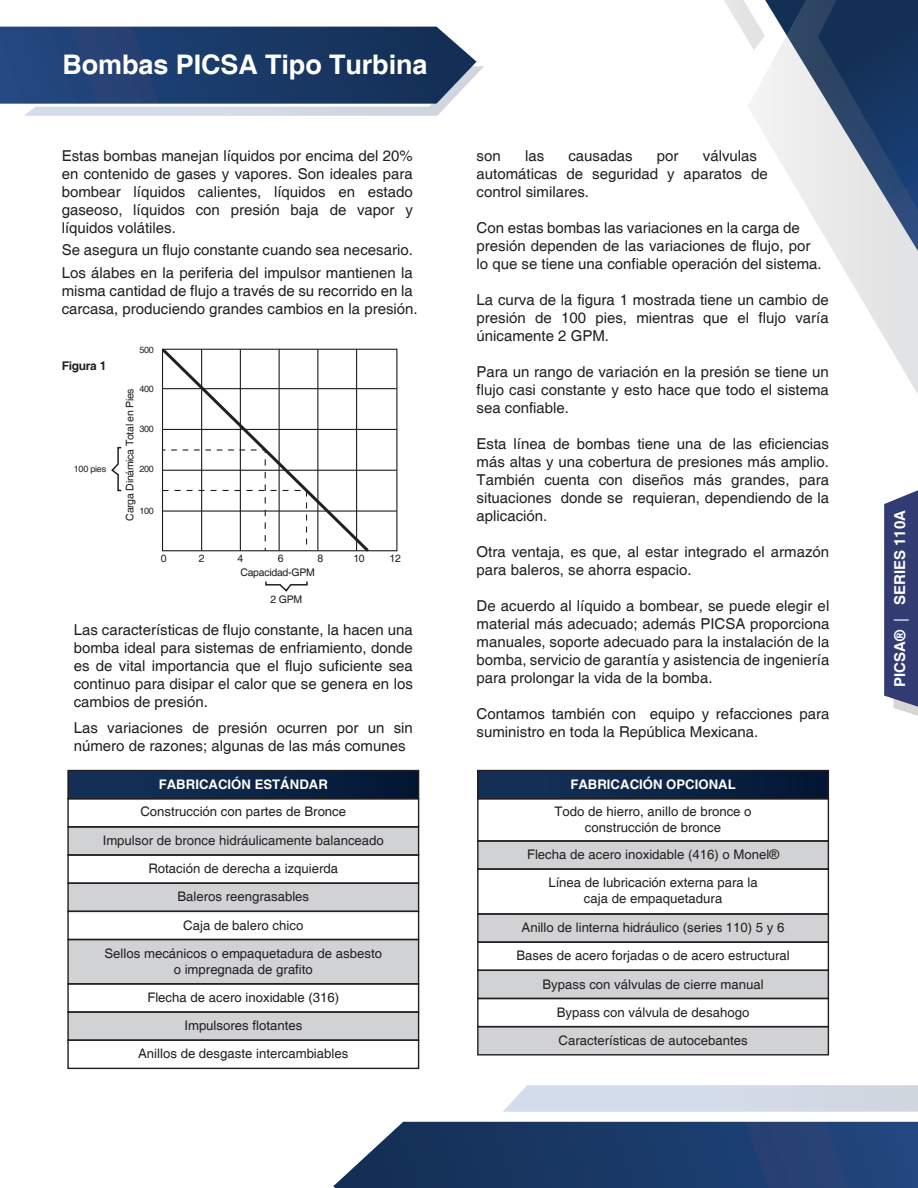
<style>
.page{position:relative;width:918px;height:1188px;background:#fff}
.page>*{position:absolute;margin:0;border:0;box-sizing:border-box;transform-origin:0 0}
.t1{font:700 27px "Helvetica";letter-spacing:-.005em;color:#fff}
.t2{font:15px/18px "Helvetica";color:#231f20}
.t3{font:700 15px "Helvetica";color:#fff}
.t4{font:13.2px/28.2px "Helvetica";color:#231f20;text-align:center}
.t5{font:700 13.2px "Helvetica";color:#fff}
.t6{font:700 12px "Helvetica";letter-spacing:-.025em;color:#231f20}
.t7{font:10.5px "Helvetica";letter-spacing:-.025em;color:#231f20}
.t8{font:9px "Helvetica";letter-spacing:-.025em;color:#231f20}
.s1{font-weight:400}
</style>
<div class="page">
<svg style="left:333px;top:1122px;width:585px;height:66px;background:#2a4773"></svg>
<svg style="left:503px;top:995px;width:415px;height:117px"></svg>
<svg style="left:161px;top:348px;width:210px;height:204px"></svg>
<hr style="left:201px;top:349px;width:1px;height:202px;background:#231f20">
<hr style="left:240px;top:349px;width:1px;height:202px;background:#231f20">
<hr style="left:279px;top:349px;width:1px;height:202px;background:#231f20">
<hr style="left:317px;top:349px;width:1px;height:202px;background:#231f20">
<hr style="left:356px;top:349px;width:1px;height:202px;background:#231f20">
<hr style="left:163px;top:388px;width:234px;height:1px;background:#231f20">
<hr style="left:163px;top:429px;width:234px;height:1px;background:#231f20">
<hr style="left:163px;top:470px;width:234px;height:1px;background:#231f20">
<hr style="left:163px;top:510px;width:234px;height:2px;background:#231f20">
<svg style="left:161px;top:449px;width:147px;height:103px"></svg>
<svg style="left:111px;top:446px;width:11px;height:46px"></svg>
<svg style="left:265px;top:581px;width:43px;height:11px"></svg>
<svg style="left:0;top:27px;width:484px;height:89px;background:#415b83"></svg>
<svg style="left:833px;top:251px;width:85px;height:143px"></svg>
<svg style="left:724px;top:0;width:194px;height:251px"></svg>
<div style="left:68px;top:827px;width:351px;height:28px;background:#d1d2d4"></div>
<div style="left:68px;top:883px;width:351px;height:28px;background:#d1d2d4"></div>
<div style="left:68px;top:1012px;width:351px;height:28px;background:#d1d2d4"></div>
<div style="left:68px;top:940px;width:351px;height:44px;background:#d1d2d4"></div>
<div style="left:68px;top:771px;width:351px;height:28px;background:linear-gradient(to right,#16335a,#031634)"></div>
<div style="left:67px;top:770px;width:352px;height:29px;border:1px solid #231f20"></div>
<div style="left:67px;top:798px;width:352px;height:30px;border:1px solid #231f20"></div>
<div style="left:67px;top:826px;width:352px;height:30px;border:1px solid #231f20"></div>
<div style="left:67px;top:854px;width:352px;height:30px;border:1px solid #231f20"></div>
<div style="left:67px;top:882px;width:352px;height:30px;border:1px solid #231f20"></div>
<div style="left:67px;top:911px;width:352px;height:29px;border:1px solid #231f20"></div>
<div style="left:67px;top:1011px;width:352px;height:30px;border:1px solid #231f20"></div>
<div style="left:67px;top:1039px;width:352px;height:30px;border:1px solid #231f20"></div>
<div style="left:67px;top:939px;width:352px;height:46px;border:1px solid #231f20"></div>
<div style="left:478px;top:841px;width:350px;height:28px;background:#d1d2d4"></div>
<div style="left:478px;top:914px;width:350px;height:28px;background:#d1d2d4"></div>
<div style="left:478px;top:970px;width:350px;height:28px;background:#d1d2d4"></div>
<div style="left:478px;top:1027px;width:350px;height:28px;background:#d1d2d4"></div>
<div style="left:478px;top:771px;width:350px;height:28px;background:linear-gradient(to right,#16335a,#031734)"></div>
<div style="left:477px;top:770px;width:352px;height:29px;border:1px solid #231f20"></div>
<div style="left:477px;top:798px;width:352px;height:44px;border:1px solid #231f20"></div>
<div style="left:477px;top:840px;width:352px;height:30px;border:1px solid #231f20"></div>
<div style="left:477px;top:868px;width:352px;height:47px;border:1px solid #231f20"></div>
<div style="left:477px;top:913px;width:352px;height:30px;border:1px solid #231f20"></div>
<div style="left:477px;top:941px;width:352px;height:30px;border:1px solid #231f20"></div>
<div style="left:477px;top:970px;width:352px;height:29px;border:1px solid #231f20"></div>
<div style="left:477px;top:998px;width:352px;height:29px;border:1px solid #231f20"></div>
<div style="left:477px;top:1026px;width:352px;height:30px;border:1px solid #231f20"></div>
<svg style="left:884px;top:490px;width:34px;height:226px;background:#454e7f"></svg>
<h1 class="t1" style="left:63px;top:48px;width:366px">Bombas PICSA Tipo Turbina</h1>
<p class="t2" style="left:62px;top:147px;width:353px;text-align:justify">Estas bombas manejan líquidos por encima del 20% en contenido de gases y vapores. Son ideales para bombear líquidos calientes, líquidos en estado gaseoso, líquidos con presión baja de vapor y líquidos volátiles.</p>
<p class="t2" style="left:62px;top:239px;width:353px;line-height:22.5px">Se asegura un flujo constante cuando sea necesario.<br>Los álabes en la periferia del impulsor mantienen la</p>
<p class="t2" style="left:62px;top:282px;width:357px">misma cantidad de flujo a través de su recorrido en la carcasa, produciendo grandes cambios en la presión.</p>
<p class="t8" style="left:139px;top:344px;width:16px">500</p>
<p class="t8" style="left:139px;top:384px;width:16px">400</p>
<p class="t6" style="left:62px;top:359px;width:46px">Figura 1</p>
<p class="t7" style="left:124px;top:521px;width:134px;rotate:-90deg">Carga Dinámica Total en Pies</p>
<p class="t8" style="left:139px;top:424px;width:16px">300</p>
<p class="t8" style="left:74px;top:463px;width:34px">100 pies</p>
<p class="t8" style="left:139px;top:464px;width:16px">200</p>
<p class="t8" style="left:139px;top:505px;width:16px">100</p>
<p class="t7" style="left:161px;top:553px;width:7px">0</p>
<p class="t7" style="left:199px;top:553px;width:7px">2</p>
<p class="t7" style="left:237px;top:553px;width:7px">4</p>
<p class="t7" style="left:278px;top:553px;width:7px">6</p>
<p class="t7" style="left:317px;top:553px;width:7px">8</p>
<p class="t7" style="left:353px;top:553px;width:13px">10</p>
<p class="t7" style="left:390px;top:553px;width:13px">12</p>
<p class="t7" style="left:271px;top:593px;width:33px">2 GPM</p>
<p class="t7" style="left:240px;top:566px;width:76px">Capacidad-GPM</p>
<p class="t2" style="left:74px;top:621px;width:341px;text-align:justify">Las características de flujo constante, la hacen una bomba ideal para sistemas de enfriamiento, donde es de vital importancia que el flujo suficiente sea continuo para disipar el calor que se genera en los cambios de presión.</p>
<p class="t2" style="left:74px;top:719px;width:341px">Las variaciones de presión ocurren por un sin número de razones; algunas de las más comunes</p>
<p class="t5" style="left:159px;top:776px;width:171px">FABRICACIÓN ESTÁNDAR</p>
<p class="t4" style="left:103px;top:798px;width:283px">Construcción con partes de Bronce<br>Impulsor de bronce hidráulicamente balanceado<br>Rotación de derecha a izquierda<br>Baleros reengrasables<br>Caja de balero chico</p>
<p class="t4" style="left:104px;top:946px;width:279px;line-height:15.8px">Sellos mecánicos o empaquetadura de asbesto o impregnada de grafito</p>
<p class="t4" style="left:138px;top:984px;width:212px">Flecha de acero inoxidable (316)<br>Impulsores flotantes<br>Anillos de desgaste intercambiables</p>
<p class="t2" style="left:477px;top:147px;width:293px;text-indent:226px">válvulas automáticas de seguridad y aparatos de control similares.</p>
<p class="t2" style="left:477px;top:219px;width:347px">Con estas bombas las variaciones en la carga de presión dependen de las variaciones de flujo, por lo que se tiene una confiable operación del sistema.</p>
<p class="t2" style="left:477px;top:291px;width:354px;text-align:justify">La curva de la figura 1 mostrada tiene un cambio de presión de 100 pies, mientras que el flujo varía únicamente 2 GPM.</p>
<p class="t2" style="left:477px;top:363px;width:354px;text-align:justify">Para un rango de variación en la presión se tiene un flujo casi constante y esto hace que todo el sistema sea confiable.</p>
<p class="t2" style="left:477px;top:435px;width:354px;text-align:justify">Esta línea de bombas tiene una de las eficiencias más altas y una cobertura de presiones más amplio.<br>También cuenta con diseños más grandes, para situaciones donde se requieran, dependiendo de la aplicación.</p>
<p class="t2" style="left:477px;top:543px;width:354px">Otra ventaja, es que, al estar integrado el armazón para baleros, se ahorra espacio.</p>
<p class="t2" style="left:477px;top:597px;width:354px;text-align:justify">De acuerdo al líquido a bombear, se puede elegir el material más adecuado; además PICSA proporciona manuales, soporte adecuado para la instalación de la bomba, servicio de garantía y asistencia de ingeniería para prolongar la vida de la bomba.</p>
<p class="t2" style="left:477px;top:705px;width:354px">Contamos también con equipo y refacciones para suministro en toda la República Mexicana.</p>
<p class="t2" style="left:477px;top:147px;width:26px">son</p>
<p class="t2" style="left:525px;top:147px;width:21px">las</p>
<p class="t2" style="left:568px;top:147px;width:66px">causadas</p>
<p class="t2" style="left:657px;top:147px;width:23px">por</p>
<p class="t5" style="left:570px;top:776px;width:167px">FABRICACIÓN OPCIONAL</p>
<p class="t4" style="left:555px;top:804px;width:199px;line-height:15.8px">Todo de hierro, anillo de bronce o construcción de bronce</p>
<p class="t4" style="left:527px;top:841px;width:254px">Flecha de acero inoxidable (416) o Monel®<br>Línea de lubricación externa para la</p>
<p class="t4" style="left:584px;top:885px;width:140px">caja de empaquetadura</p>
<p class="t4" style="left:516px;top:914px;width:275px">Anillo de linterna hidráulico (series 110) 5 y 6<br>Bases de acero forjadas o de acero estructural Bypass con válvulas de cierre manual<br>Bypass con válvula de desahogo Características de autocebantes</p>
<p class="t3" style="left:891px;top:687px;width:178px;rotate:-90deg">PICSA® <span class="s1">|</span> SERIES 110A</p>
</div>
